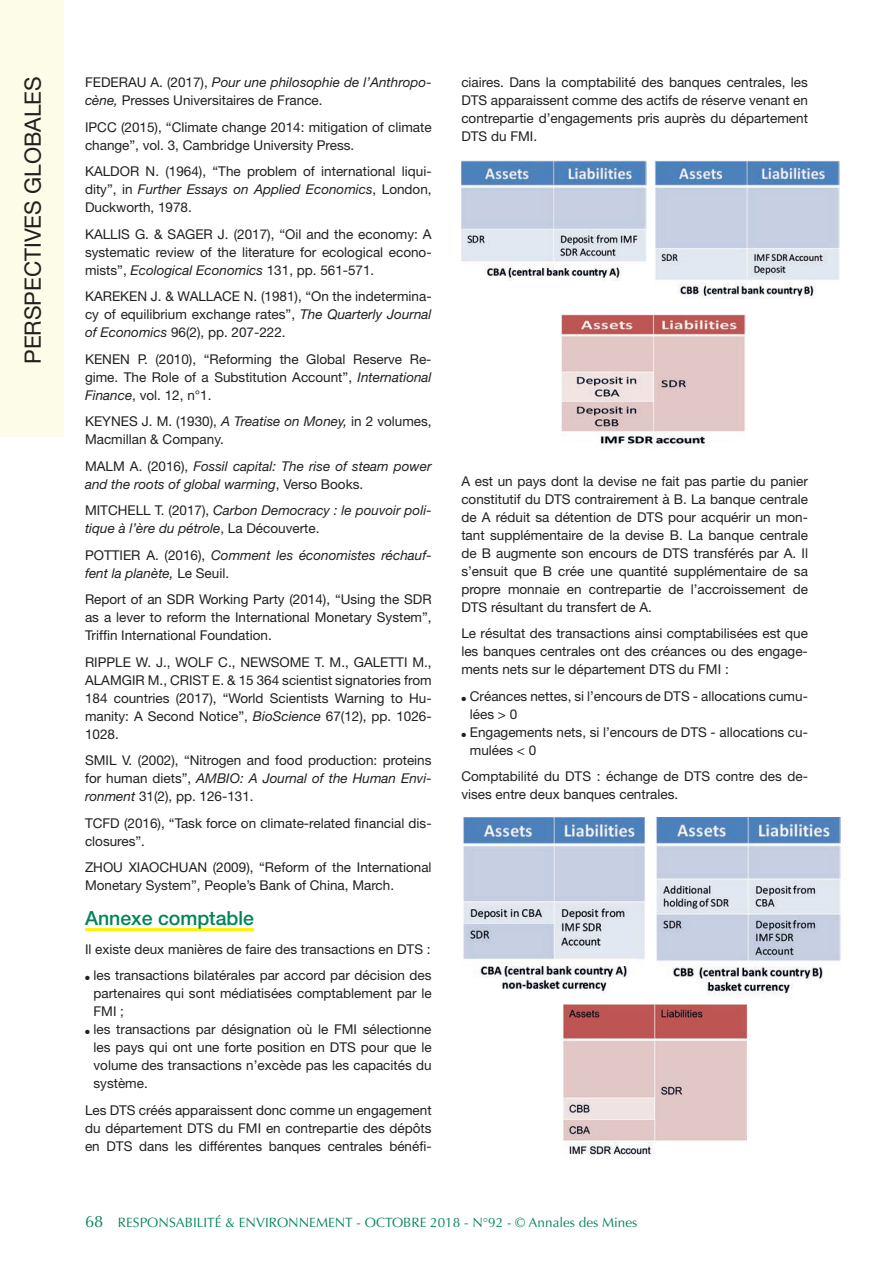
<style>
.page{position:relative;width:893px;height:1263px;background:#fff}
.page>*{position:absolute;margin:0;border:0;box-sizing:border-box;transform-origin:0 0}
.t1{font:22.5px "Helvetica Neue";color:#231f20}
.INTER_1{font:500 19.5px "Helvetica Neue";color:#008457}
.texte_courant{font:13.5px/18px "Helvetica Neue";color:#231f20;text-align:justify}
.texte_courant-2{font:italic 13.5px/18px "Helvetica Neue";color:#231f20}
.t2{font:13.5px "Optima";color:#008457}
.s1{font-style:italic}
.s2{font-style:normal}
.s3{font-size:16.5px}
</style>
<div class="page">
<hr style="left:85px;top:928px;width:169px;height:3px;background:#fff101">
<div style="left:0;top:0;width:64px;height:437px;background:#fdfce8"></div>
<img style="left:461px;top:161px;width:185px;height:120px">
<img style="left:463px;top:818px;width:183px;height:176px">
<img style="left:655px;top:160px;width:185px;height:138px">
<img style="left:656px;top:818px;width:185px;height:177px">
<img style="left:561px;top:314px;width:184px;height:133px">
<img style="left:563px;top:1004px;width:183px;height:152px">
<p class="t1" style="left:19px;top:364px;width:289px;rotate:-90deg">PERSPECTIVES GLOBALES</p>
<p class="texte_courant" style="left:85px;top:73px;width:348px">FEDERAU A. (2017), <span class="s1">Pour une philosophie de l’Anthropo&shy;cène,</span> Presses Universitaires de France.</p>
<p class="texte_courant" style="left:85px;top:118px;width:348px">IPCC (2015), “Climate change 2014: mitigation of climate change”, vol. 3, Cambridge University Press.</p>
<p class="texte_courant" style="left:85px;top:162px;width:348px">KALDOR N. (1964), “The problem of international liqui&shy;dity”, in <span class="s1">Further Essays on Applied Economics</span>, London, Duckworth, 1978.</p>
<p class="texte_courant" style="left:85px;top:225px;width:348px">KALLIS G. &amp; SAGER J. (2017), “Oil and the economy: A systematic review of the literature for ecological econo&shy;mists”, <span class="s1">Ecological Economics</span> 131, pp. 561-571.</p>
<p class="texte_courant" style="left:85px;top:287px;width:348px">KAREKEN J. &amp; WALLACE N. (1981), “On the indetermina&shy;cy of equilibrium exchange rates”, <span class="s1">The Quarterly Journal of Economics</span> 96(2), pp. 207-222.</p>
<p class="texte_courant" style="left:85px;top:350px;width:348px">KENEN P. (2010), “Reforming the Global Reserve Re&shy;gime. The Role of a Substitution Account”, <span class="s1">International Finance</span>, vol. 12, n°1.</p>
<p class="texte_courant" style="left:85px;top:412px;width:348px">KEYNES J. M. (1930), <span class="s1">A Treatise on Money,</span> in 2 volumes,<br>Macmillan &amp; Company.</p>
<p class="texte_courant-2" style="left:85px;top:457px;width:348px"><span class="s2">MALM A. (2016),</span> Fossil capital: The rise of steam power and the roots of global warming<span class="s2">, Verso Books.</span></p>
<p class="texte_courant-2" style="left:85px;top:501px;width:348px"><span class="s2">MITCHELL T. (2017),</span> Carbon Democracy : le pouvoir poli&shy;tique à l’ère du pétrole<span class="s2">, La Découverte.</span></p>
<p class="texte_courant-2" style="left:85px;top:546px;width:348px"><span class="s2">POTTIER A. (2016),</span> Comment les économistes réchauf&shy;fent la planète, <span class="s2">Le Seuil.</span></p>
<p class="texte_courant" style="left:85px;top:590px;width:348px">Report of an SDR Working Party (2014), “Using the SDR as a lever to reform the International Monetary System”, Triffin International Foundation.</p>
<p class="texte_courant" style="left:85px;top:653px;width:348px">RIPPLE W. J., WOLF C., NEWSOME T. M., GALETTI M., ALAMGIR M., CRIST E. &amp; 15 364 scientist signatories from 184 countries (2017), “World Scientists Warning to Hu&shy;manity: A Second Notice”, <span class="s1">BioScience</span> 67(12), pp. 1026- 1028.</p>
<p class="texte_courant" style="left:85px;top:751px;width:348px">SMIL V. (2002), “Nitrogen and food production: proteins for human diets”, <span class="s1">AMBIO: A Journal of the Human Envi&shy;ronment</span> 31(2), pp. 126-131.</p>
<p class="texte_courant" style="left:85px;top:814px;width:348px">TCFD (2016), “Task force on climate-related financial dis&shy;closures”.</p>
<p class="texte_courant" style="left:85px;top:858px;width:348px">ZHOU XIAOCHUAN (2009), “Reform of the International<br>Monetary System”, People’s Bank of China, March.</p>
<p class="INTER_1" style="left:85px;top:907px;width:171px">Annexe comptable</p>
<p class="texte_courant" style="left:85px;top:940px;width:347px">Il existe deux manières de faire des transactions en DTS :</p>
<p class="texte_courant" style="left:94px;top:966px;width:340px;text-indent:-9px">● les transactions bilatérales par accord par décision des partenaires qui sont médiatisées comptablement par le FMI ;</p>
<p class="texte_courant" style="left:94px;top:1020px;width:340px;text-indent:-9px">● les transactions par désignation où le FMI sélectionne les pays qui ont une forte position en DTS pour que le volume des transactions n’excède pas les capacités du système.</p>
<p class="texte_courant" style="left:85px;top:1101px;width:348px">Les DTS créés apparaissent donc comme un engagement du département DTS du FMI en contrepartie des dépôts en DTS dans les différentes banques centrales bénéfi-</p>
<p class="texte_courant" style="left:461px;top:73px;width:348px">ciaires. Dans la comptabilité des banques centrales, les DTS apparaissent comme des actifs de réserve venant en contrepartie d’engagements pris auprès du département DTS du FMI.</p>
<p class="texte_courant" style="left:461px;top:472px;width:348px">A est un pays dont la devise ne fait pas partie du panier constitutif du DTS contrairement à B. La banque centrale de A réduit sa détention de DTS pour acquérir un mon&shy;tant supplémentaire de la devise B. La banque centrale de B augmente son encours de DTS transférés par A. Il s’ensuit que B crée une quantité supplémentaire de sa propre monnaie en contrepartie de l’accroissement de DTS résultant du transfert de A.</p>
<p class="texte_courant" style="left:461px;top:624px;width:348px">Le résultat des transactions ainsi comptabilisées est que les banques centrales ont des créances ou des engage&shy;ments nets sur le département DTS du FMI :</p>
<p class="texte_courant" style="left:470px;top:687px;width:340px;text-indent:-9px">● Créances nettes, si l’encours de DTS - allocations cumu&shy;lées &gt; 0</p>
<p class="texte_courant" style="left:470px;top:723px;width:340px;text-indent:-9px">● Engagements nets, si l’encours de DTS - allocations cu&shy;mulées &lt; 0</p>
<p class="texte_courant" style="left:461px;top:767px;width:348px">Comptabilité du DTS : échange de DTS contre des de&shy;vises entre deux banques centrales.</p>
<p class="t2" style="left:85px;top:1215px;width:554px"><span class="s3">68</span> RESPONSABILITÉ &amp; ENVIRONNEMENT - OCTOBRE 2018 - N°92 - © Annales des Mines</p>
</div>
